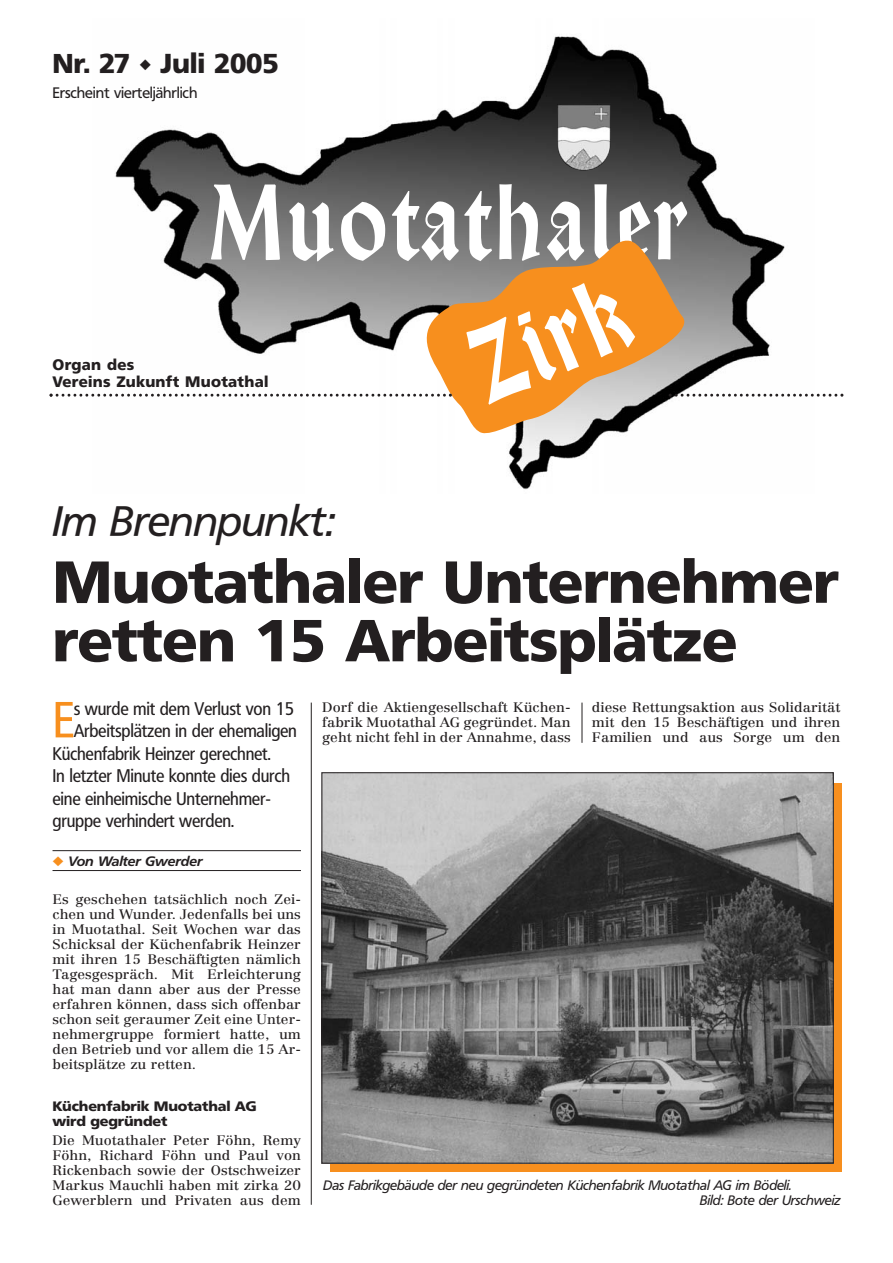
<style>
.page{position:relative;width:893px;height:1263px;background:#fff}
.page>*{position:absolute;margin:0;border:0;box-sizing:border-box;transform-origin:0 0}
.t1{font:500 105.6px "WA19";letter-spacing:.05em;color:#fff;scale:.81 1}
.t2{font:700 58.5px/58.5px "FR23";color:#231f20}
.t3{font:condensed 49.8px "FR23";color:#f78f1e;scale:1.05 1}
.t4{font:italic 42px "FR23";color:#231f20}
.t5{font:700 27px "FR23";color:#231f20}
.t6{font:condensed 18px "FR23";color:#231f20;scale:1.05 1}
.t7{font:700 15px/16.5px "FR23";letter-spacing:.03em;color:#231f20}
.t8{font:15px "FR23";color:#231f20}
.t9{font:13.5px/15px "Centennial";color:#231f20;text-align:justify;scale:1.07 1}
.t10{font:italic 13.5px/15px "FR23";color:#231f20}
.t11{font:700 13.5px/15px "FR23";color:#231f20;scale:1.07 1}
.t12{font:italic 500 13.5px "FR23";color:#231f20;scale:1.07 1}
.s1{color:#f78f1e}
</style>
<div class="page">
<hr style="left:53px;top:850px;width:248px;height:1px;background:#231f20">
<hr style="left:53px;top:870px;width:248px;height:1px;background:#231f20">
<img style="left:92px;top:36px;width:721px;height:454px">
<svg style="left:420px;top:238px;width:277px;height:197px;background:#d09a5e"></svg>
<img style="left:557px;top:145px;width:54px;height:26px">
<svg style="left:50px;top:394px;width:402px;height:3px"></svg>
<svg style="left:669px;top:394px;width:174px;height:3px"></svg>
<svg style="left:330px;top:784px;width:512px;height:388px;background:#cf8330"></svg>
<img style="left:324px;top:774px;width:507px;height:387px">
<hr style="left:311px;top:703px;width:1px;height:502px;background:#231f20">
<hr style="left:582px;top:703px;width:1px;height:40px;background:#231f20">
<h3 class="t5" style="left:53px;top:52px;width:227px">Nr. 27 ◆ Juli 2005</h3>
<p class="t8" style="left:53px;top:87px;width:146px">Erscheint vierteljährlich</p>
<h1 class="t1" style="left:211px;top:183px;width:588px">Muotathaler</h1>
<h1 class="t1" style="left:461px;top:334px;width:199px;rotate:-23deg">Zirk</h1>
<p class="t7" style="left:53px;top:358px;width:217px">Organ des<br>Vereins Zukunft Muotathal</p>
<h3 class="t4" style="left:53px;top:504px;width:283px">Im Brennpunkt:</h3>
<h2 class="t2" style="left:53px;top:558px;width:787px">Muotathaler Unternehmer retten 15 Arbeitsplätze</h2>
<h3 class="t3" style="left:53px;top:699px;width:22px">E</h3>
<h3 class="t6" style="left:74px;top:701px;width:211px">s wurde mit dem Verlust von 15</h3>
<h3 class="t6" style="left:74px;top:723px;width:214px">Arbeitsplätzen in der ehemaligen</h3>
<h3 class="t6" style="left:53px;top:746px;width:209px">Küchenfabrik Heinzer gerechnet.</h3>
<h3 class="t6" style="left:53px;top:768px;width:228px">In letzter Minute konnte dies durch</h3>
<h3 class="t6" style="left:53px;top:791px;width:209px">eine einheimische Unternehmer-</h3>
<h3 class="t6" style="left:53px;top:813px;width:175px">gruppe verhindert werden.</h3>
<p class="t12" style="left:53px;top:856px;width:142px"><span class="s1">◆</span> Von Walter Gwerder</p>
<p class="t9" style="left:53px;top:893px;width:234px">Es geschehen tatsächlich noch Zei&shy;chen und Wunder. Jedenfalls bei uns in Muotathal. Seit Wochen war das Schicksal der Küchenfabrik Heinzer mit ihren 15 Beschäftigten nämlich Tagesgespräch. Mit Erleichterung hat man dann aber aus der Presse erfahren können, dass sich offenbar schon seit geraumer Zeit eine Unter&shy;nehmergruppe formiert hatte, um den Betrieb und vor allem die 15 Ar&shy;beitsplätze zu retten.</p>
<p class="t11" style="left:53px;top:1099px;width:192px">Küchenfabrik Muotathal AG wird gegründet</p>
<p class="t9" style="left:53px;top:1133px;width:234px">Die Muotathaler Peter Föhn, Remy Föhn, Richard Föhn und Paul von Rickenbach sowie der Ostschweizer Markus Mauchli haben mit zirka 20<br>Gewerblern und Privaten aus dem</p>
<p class="t9" style="left:322px;top:701px;width:234px">Dorf die Aktiengesellschaft Küchen&shy;fabrik Muotathal AG gegründet. Man geht nicht fehl in der Annahme, dass</p>
<p class="t9" style="left:592px;top:701px;width:234px">diese Rettungsaktion aus Solidarität mit den 15 Beschäftigen und ihren Familien und aus Sorge um den</p>
<p class="t10" style="left:700px;top:1178px;width:142px;text-indent:-376px">Das Fabrikgebäude der neu gegründeten Küchenfabrik Muotathal AG im Bödeli.<br>Bild: Bote der Urschweiz</p>
</div>
